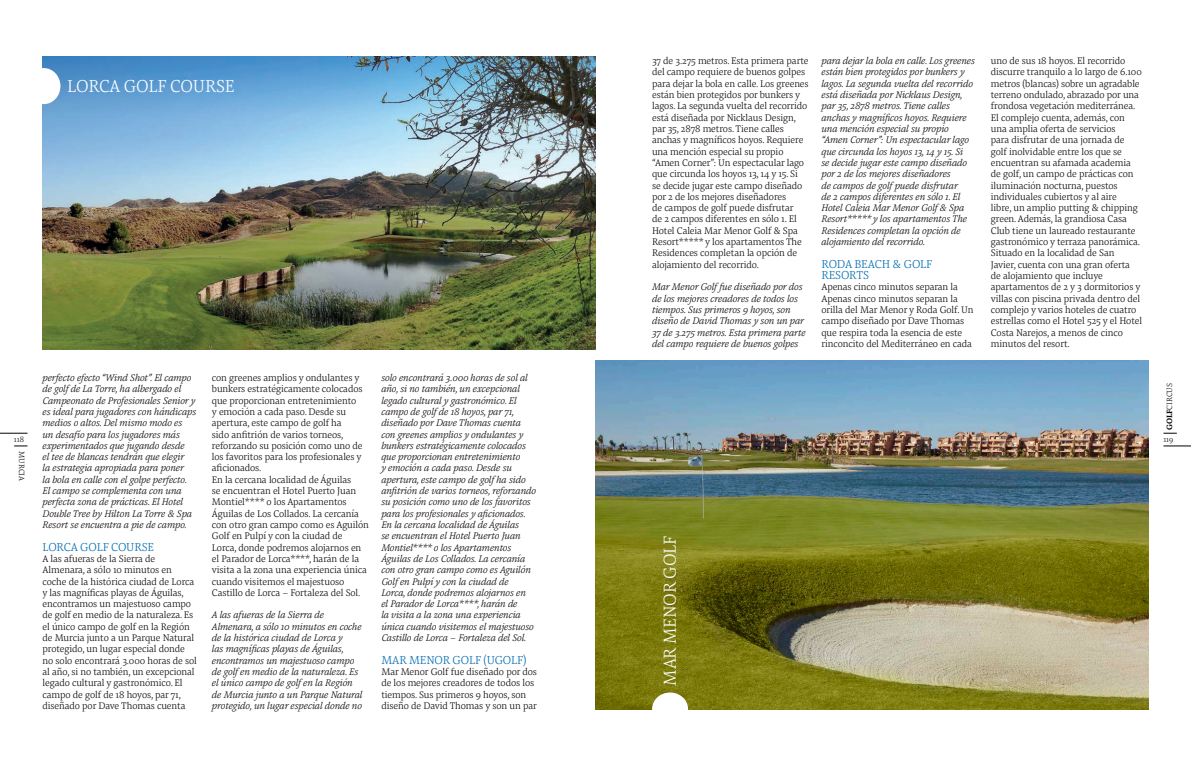
<style>
.page{position:relative;width:1191px;height:766px;background:#fff}
.page>*{position:absolute;margin:0;border:0;box-sizing:border-box;transform-origin:0 0}
.t1{font:300 18px "Pensum Pro";letter-spacing:-.01em;color:#fff}
.t2{font:300 12px/11.3px "Pensum Pro";letter-spacing:-.01em;color:#006bb0}
.t3{font:300 10px/11.3px "Pensum Pro";letter-spacing:-.01em;color:#080302}
.t4{font:italic 300 10px/11.3px "Pensum Pro";letter-spacing:-.01em;color:#080302}
.t5{font:300 8px "Pensum Pro";color:#080302}
.s1{font-weight:700}
</style>
<div class="page">
<img style="left:42px;top:57px;width:553px;height:292px">
<img style="left:595px;top:360px;width:553px;height:349px">
<div style="left:27px;top:68px;width:33px;height:36px;background:#fff;border-radius:50%"></div>
<div style="left:652px;top:692px;width:36px;height:33px;background:#fff;border-radius:50%"></div>
<svg style="left:0;top:433px;width:27px;height:1px"></svg>
<svg style="left:1163px;top:433px;width:13px;height:1px"></svg>
<svg style="left:14px;top:445px;width:13px;height:1px"></svg>
<svg style="left:1163px;top:445px;width:28px;height:1px"></svg>
<p class="t1" style="left:67px;top:73px;width:169px">LORCA GOLF COURSE</p>
<p class="t3" style="left:652px;top:55px;width:158px">37 de 3.275 metros. Esta primera parte del campo requiere de buenos golpes para dejar la bola en calle. Los greenes están bien protegidos por bunkers y lagos. La segunda vuelta del recorrido está diseñada por Nicklaus Design, par 35, 2878 metros. Tiene calles anchas y magníficos hoyos. Requiere una mención especial su propio “Amen Corner”: Un espectacular lago que circunda los hoyos 13, 14 y 15. Si se decide jugar este campo diseñado por 2 de los mejores diseñadores<br>de campos de golf puede disfrutar<br>de 2 campos diferentes en sólo 1. El Hotel Caleia Mar Menor Golf &amp; Spa Resort***** y los apartamentos The Residences completan la opción de alojamiento del recorrido.</p>
<p class="t4" style="left:652px;top:281px;width:155px">Mar Menor Golf fue diseñado por dos de los mejores creadores de todos los tiempos. Sus primeros 9 hoyos, son diseño de David Thomas y son un par 37 de 3.275 metros. Esta primera parte del campo requiere de buenos golpes</p>
<p class="t4" style="left:821px;top:55px;width:155px">para dejar la bola en calle. Los greenes están bien protegidos por bunkers y lagos. La segunda vuelta del recorrido está diseñada por Nicklaus Design, par 35, 2878 metros. Tiene calles anchas y magníficos hoyos. Requiere una mención especial su propio “Amen Corner”: Un espectacular lago que circunda los hoyos 13, 14 y 15. Si<br>se decide jugar este campo diseñado por 2 de los mejores diseñadores<br>de campos de golf puede disfrutar<br>de 2 campos diferentes en sólo 1. El Hotel Caleia Mar Menor Golf &amp; Spa Resort***** y los apartamentos The Residences completan la opción de alojamiento del recorrido.</p>
<p class="t2" style="left:821px;top:258px;width:112px">RODA BEACH &amp; GOLF<br>RESORTS</p>
<p class="t3" style="left:821px;top:281px;width:154px">Apenas cinco minutos separan la Apenas cinco minutos separan la orilla del Mar Menor y Roda Golf. Un campo diseñado por Dave Thomas que respira toda la esencia de este rinconcito del Mediterráneo en cada</p>
<p class="t3" style="left:991px;top:55px;width:153px">uno de sus 18 hoyos. El recorrido discurre tranquilo a lo largo de 6.100 metros (blancas) sobre un agradable terreno ondulado, abrazado por una frondosa vegetación mediterránea.<br>El complejo cuenta, además, con una amplia oferta de servicios<br>para disfrutar de una jornada de golf inolvidable entre los que se encuentran su afamada academia de golf, un campo de prácticas con iluminación nocturna, puestos individuales cubiertos y al aire<br>libre, un amplio putting &amp; chipping green. Además, la grandiosa Casa Club tiene un laureado restaurante gastronómico y terraza panorámica.<br>Situado en la localidad de San Javier, cuenta con una gran oferta de alojamiento que incluye apartamentos de 2 y 3 dormitorios y villas con piscina privada dentro del complejo y varios hoteles de cuatro estrellas como el Hotel 525 y el Hotel Costa Narejos, a menos de cinco minutos del resort.</p>
<p class="t4" style="left:381px;top:372px;width:156px">solo encontrará 3.000 horas de sol al año, si no también, un excepcional legado cultural y gastronómico. El campo de golf de 18 hoyos, par 71, diseñado por Dave Thomas cuenta con greenes amplios y ondulantes y bunkers estratégicamente colocados que proporcionan entretenimiento<br>y emoción a cada paso. Desde su apertura, este campo de golf ha sido anfitrión de varios torneos, reforzando su posición como uno de los favoritos para los profesionales y aficionados.</p>
<p class="t4" style="left:381px;top:518px;width:154px">En la cercana localidad de Águilas<br>se encuentran el Hotel Puerto Juan Montiel**** o los Apartamentos Águilas de Los Collados. La cercanía con otro gran campo como es Aguilón Golf en Pulpí y con la ciudad de Lorca, donde podremos alojarnos en el Parador de Lorca****, harán de<br>la visita a la zona una experiencia única cuando visitemos el majestuoso Castillo de Lorca – Fortaleza del Sol.</p>
<p class="t2" style="left:381px;top:653px;width:147px">MAR MENOR GOLF (UGOLF)</p>
<p class="t3" style="left:381px;top:665px;width:157px">Mar Menor Golf fue diseñado por dos de los mejores creadores de todos los tiempos. Sus primeros 9 hoyos, son diseño de David Thomas y son un par</p>
<p class="t4" style="left:43px;top:372px;width:155px">perfecto efecto “Wind Shot”. El campo de golf de La Torre, ha albergado el Campeonato de Profesionales Senior y es ideal para jugadores con hándicaps medios o altos. Del mismo modo es<br>un desafío para los jugadores más experimentados que jugando desde<br>el tee de blancas tendrán que elegir<br>la estrategia apropiada para poner<br>la bola en calle con el golpe perfecto.<br>El campo se complementa con una perfecta zona de prácticas. El Hotel Double Tree by Hilton La Torre &amp; Spa Resort se encuentra a pie de campo.</p>
<p class="t2" style="left:43px;top:540px;width:113px">LORCA GOLF COURSE</p>
<p class="t3" style="left:43px;top:552px;width:156px">A las afueras de la Sierra de Almenara, a sólo 10 minutos en coche de la histórica ciudad de Lorca y las magníficas playas de Águilas, encontramos un majestuoso campo de golf en medio de la naturaleza. Es el único campo de golf en la Región de Murcia junto a un Parque Natural protegido, un lugar especial donde no solo encontrará 3.000 horas de sol al año, si no también, un excepcional legado cultural y gastronómico. El campo de golf de 18 hoyos, par 71, diseñado por Dave Thomas cuenta</p>
<p class="t3" style="left:212px;top:372px;width:152px">con greenes amplios y ondulantes y bunkers estratégicamente colocados que proporcionan entretenimiento y emoción a cada paso. Desde su apertura, este campo de golf ha<br>sido anfitrión de varios torneos, reforzando su posición como uno de los favoritos para los profesionales y aficionados.</p>
<p class="t3" style="left:212px;top:473px;width:158px">En la cercana localidad de Águilas<br>se encuentran el Hotel Puerto Juan Montiel**** o los Apartamentos Águilas de Los Collados. La cercanía con otro gran campo como es Aguilón Golf en Pulpí y con la ciudad de Lorca, donde podremos alojarnos en el Parador de Lorca****, harán de la visita a la zona una experiencia única cuando visitemos el majestuoso Castillo de Lorca – Fortaleza del Sol.</p>
<p class="t4" style="left:212px;top:609px;width:152px">A las afueras de la Sierra de Almenara, a sólo 10 minutos en coche de la histórica ciudad de Lorca y<br>las magníficas playas de Águilas, encontramos un majestuoso campo de golf en medio de la naturaleza. Es el único campo de golf en la Región de Murcia junto a un Parque Natural protegido, un lugar especial donde no</p>
<p class="t5" style="left:1164px;top:430px;width:49px;rotate:-90deg"><span class="s1">GOLF</span>CIRCUS</p>
<p class="t5" style="left:14px;top:433px;width:12px">118</p>
<p class="t5" style="left:1163px;top:433px;width:11px">119</p>
<p class="t5" style="left:28px;top:451px;width:31px;rotate:90deg">MURCIA</p>
<p class="t1" style="left:657px;top:685px;width:151px;rotate:-90deg">MAR MENOR GOLF</p>
</div>
